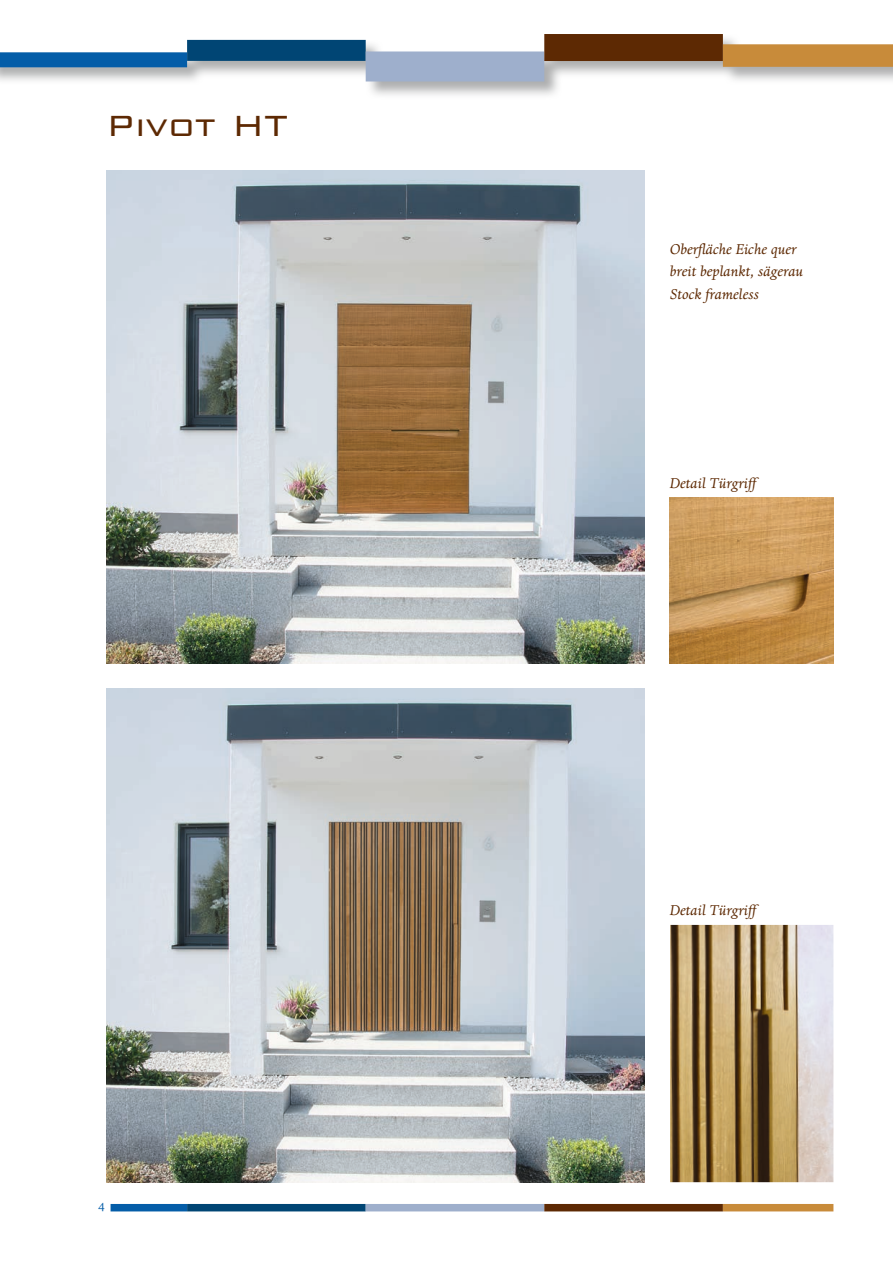
<style>
.page{position:relative;width:893px;height:1263px;background:#fff}
.page>*{position:absolute;margin:0;border:0;box-sizing:border-box;transform-origin:0 0}
.t1{font:300 39px "Bank Gothic BT";color:#5d2903}
.t2{font:italic 16.5px/22.5px "Dante";color:#5d2903}
.t3{font:15px "Dante";color:#045da8}
</style>
<div class="page">
<img style="left:106px;top:170px;width:538px;height:493px">
<img style="left:106px;top:689px;width:538px;height:493px">
<div style="left:0;top:52px;width:187px;height:15px;background:#045da8"></div>
<div style="left:187px;top:40px;width:179px;height:21px;background:#004574"></div>
<div style="left:366px;top:51px;width:178px;height:30px;background:#9eafcc"></div>
<div style="left:544px;top:34px;width:179px;height:27px;background:#5d2903"></div>
<div style="left:723px;top:44px;width:170px;height:23px;background:#c88b3a"></div>
<div style="left:111px;top:1204px;width:76px;height:7px;background:#045da8"></div>
<div style="left:187px;top:1204px;width:179px;height:7px;background:#004574"></div>
<div style="left:366px;top:1204px;width:178px;height:7px;background:#9eafcc"></div>
<div style="left:544px;top:1204px;width:179px;height:7px;background:#5d2903"></div>
<div style="left:723px;top:1204px;width:110px;height:7px;background:#c88b3a"></div>
<img style="left:670px;top:925px;width:163px;height:257px">
<img style="left:670px;top:497px;width:163px;height:166px">
<h1 class="t1" style="left:106px;top:105px;width:183px">Pivot HT</h1>
<p class="t3" style="left:98px;top:1199px;width:8px">4</p>
<p class="t2" style="left:670px;top:238px;width:135px">Oberfläche Eiche quer breit beplankt, sägerau<br>Stock frameless</p>
<p class="t2" style="left:670px;top:472px;width:88px">Detail Türgriff</p>
<p class="t2" style="left:670px;top:899px;width:88px">Detail Türgriff</p>
</div>
